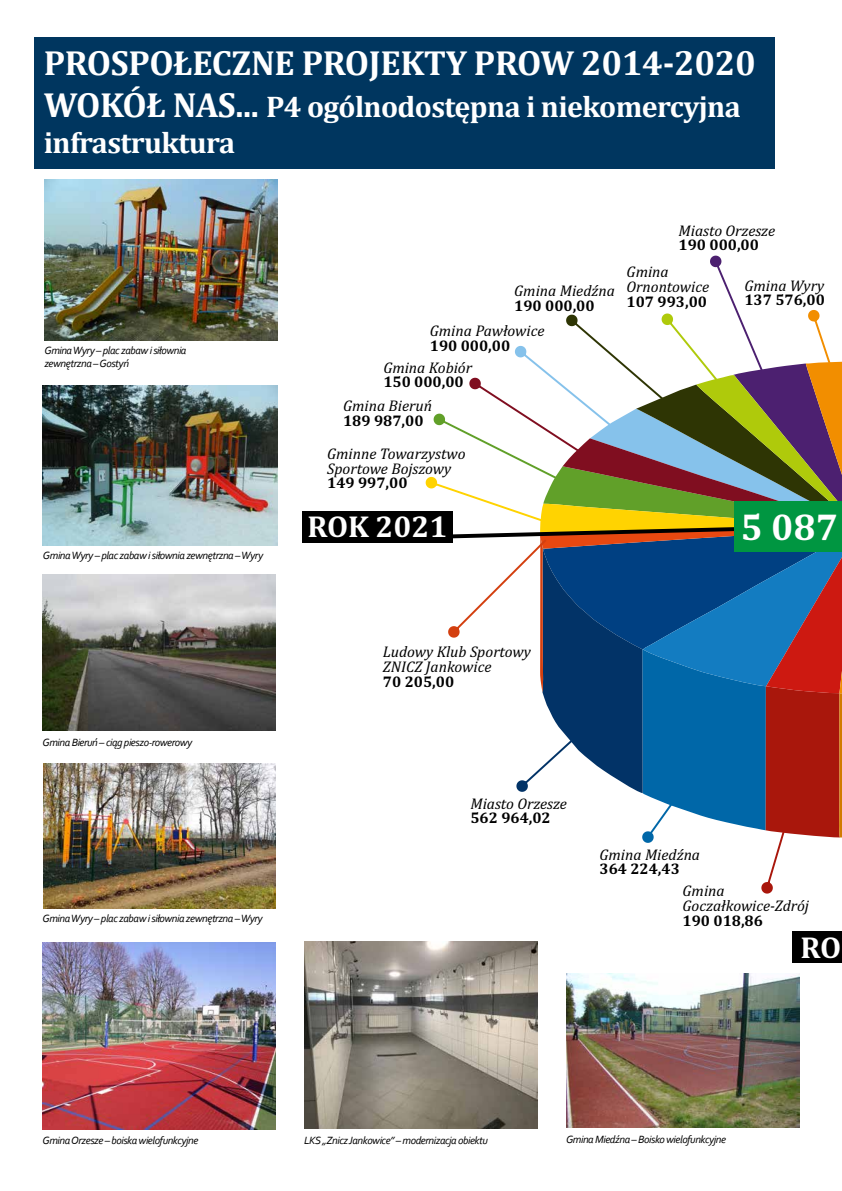
<style>
.page{position:relative;width:842px;height:1191px;background:#fff}
.page>*{position:absolute;margin:0;border:0;box-sizing:border-box;transform-origin:0 0}
.t1{font:700 38px "Cambria";color:#fff}
.t2{font:700 35px "Cambria";letter-spacing:-.01em;color:#fff}
.t3{font:700 30.6px "Cambria";color:#fff}
.t4{font:700 30px/36px "Cambria";letter-spacing:-.02em;color:#fff}
.t5{font:italic 15.6px/14.6px "Cambria";color:#000}
.t6{font:700 15.6px "Cambria";color:#000}
.t7{font:italic 11px/13.2px "Corbel";letter-spacing:-.04em;color:#000}
.s1{font-size:35px}
</style>
<div class="page">
<div style="left:34px;top:37px;width:741px;height:132px;background:#00365f"></div>
<img style="left:43px;top:574px;width:233px;height:156px">
<div style="left:793px;top:931px;width:49px;height:31px;background:#000"></div>
<svg style="left:302px;top:256px;width:540px;height:637px"></svg>
<div style="left:734px;top:501px;width:108px;height:50px;background:#009641"></div>
<img style="left:566px;top:973px;width:233px;height:154px">
<img style="left:43px;top:942px;width:233px;height:187px">
<img style="left:44px;top:179px;width:234px;height:162px">
<img style="left:43px;top:385px;width:235px;height:160px">
<img style="left:43px;top:764px;width:233px;height:144px">
<img style="left:304px;top:941px;width:234px;height:187px">
<h2 class="t2" style="left:44px;top:38px;width:714px">PROSPOŁECZNE PROJEKTY PROW 2014-2020</h2>
<h3 class="t4" style="left:44px;top:87px;width:699px"><span class="s1">WOKÓŁ NAS...</span> P4 ogólnodostępna i niekomercyjna infrastruktura</h3>
<p class="t7" style="left:44px;top:343px;width:144px">Gmina Wyry – plac zabaw i siłownia zewnętrzna – Gostyń</p>
<p class="t7" style="left:43px;top:549px;width:222px">Gmina Wyry – plac zabaw i siłownia zewnętrzna – Wyry</p>
<p class="t7" style="left:43px;top:736px;width:151px">Gmina Bieruń – ciąg pieszo-rowerowy</p>
<p class="t7" style="left:43px;top:911px;width:222px">Gmina Wyry – plac zabaw i siłownia zewnętrzna – Wyry</p>
<h3 class="t5" style="left:514px;top:283px;width:102px">Gmina Miedźna</h3>
<h3 class="t6" style="left:514px;top:295px;width:82px">190 000,00</h3>
<h3 class="t5" style="left:430px;top:323px;width:116px">Gmina Pawłowice</h3>
<h3 class="t6" style="left:430px;top:335px;width:82px">190 000,00</h3>
<h3 class="t5" style="left:383px;top:359px;width:90px">Gmina Kobiór</h3>
<h3 class="t6" style="left:383px;top:371px;width:82px">150 000,00</h3>
<h3 class="t5" style="left:343px;top:398px;width:90px">Gmina Bieruń</h3>
<h3 class="t6" style="left:343px;top:409px;width:82px">189 987,00</h3>
<h3 class="t5" style="left:327px;top:446px;width:140px">Gminne Towarzystwo<br>Sportowe Bojszowy</h3>
<h3 class="t6" style="left:327px;top:472px;width:82px">149 997,00</h3>
<h3 class="t3" style="left:308px;top:505px;width:141px">ROK 2021</h3>
<h3 class="t5" style="left:679px;top:222px;width:98px">Miasto Orzesze</h3>
<h3 class="t6" style="left:679px;top:234px;width:82px">190 000,00</h3>
<h3 class="t5" style="left:744px;top:277px;width:81px">Gmina Wyry</h3>
<h3 class="t6" style="left:744px;top:289px;width:82px">137 576,00</h3>
<h3 class="t5" style="left:627px;top:264px;width:84px">Gmina<br>Ornontowice</h3>
<h3 class="t6" style="left:627px;top:290px;width:82px">107 993,00</h3>
<h1 class="t1" style="left:740px;top:500px;width:99px">5 087</h1>
<h3 class="t5" style="left:383px;top:644px;width:150px">Ludowy Klub Sportowy<br>ZNICZ Jankowice</h3>
<h3 class="t6" style="left:383px;top:670px;width:73px">70 205,00</h3>
<h3 class="t5" style="left:470px;top:795px;width:98px">Miasto Orzesze</h3>
<h3 class="t6" style="left:470px;top:807px;width:82px">562 964,02</h3>
<h3 class="t5" style="left:599px;top:846px;width:102px">Gmina Miedźna</h3>
<h3 class="t6" style="left:599px;top:858px;width:82px">364 224,43</h3>
<h3 class="t5" style="left:682px;top:883px;width:128px">Gmina<br>Goczałkowice-Zdrój</h3>
<h3 class="t6" style="left:682px;top:909px;width:82px">190 018,86</h3>
<h3 class="t3" style="left:801px;top:925px;width:42px">RO</h3>
<p class="t7" style="left:43px;top:1133px;width:158px">Gmina Orzesze – boiska wielofunkcyjne</p>
<p class="t7" style="left:304px;top:1133px;width:185px">LKS „Znicz Jankowice” – modernizacja obiektu</p>
<p class="t7" style="left:566px;top:1132px;width:162px">Gmina Miedźna – Boisko wielofunkcyjne</p>
</div>
